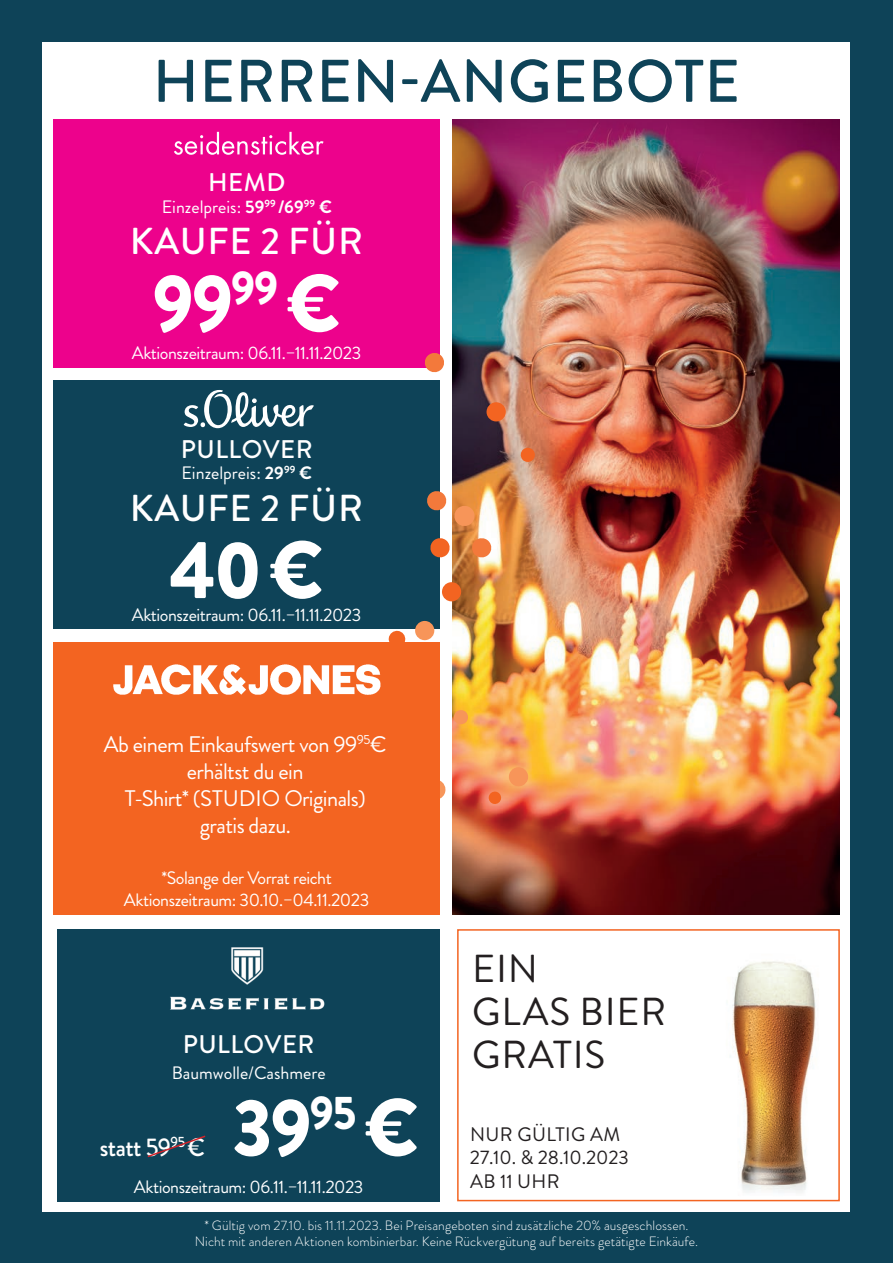
<style>
.page{position:relative;width:893px;height:1263px;background:#0e4358}
.page>*{position:absolute;margin:0;border:0;box-sizing:border-box;transform-origin:0 0}
.t1{font:900 81px "Brandon Grotesque";color:#fff;scale:.95 1}
.t2{font:500 60px "Brandon Grotesque";letter-spacing:.01em;color:#0e4358}
.t3{font:39px/43.2px "Brandon Grotesque";letter-spacing:.02em;color:#231f20}
.t4{font:500 37.5px "Brandon Grotesque";letter-spacing:.02em;color:#fff}
.t5{font:500 25.5px "Brandon Grotesque";letter-spacing:.02em;color:#fff}
.t6{font:500 25.5px "Brandon Grotesque";letter-spacing:.02em;color:#fff;scale:.95 1}
.t7{font:22.5px/27px "Brandon Grotesque";letter-spacing:-.025em;color:#fff;text-align:center}
.t8{font:19.5px/23.4px "Brandon Grotesque";letter-spacing:.02em;color:#231f20}
.t9{font:18px/22.5px "Brandon Grotesque";letter-spacing:-.025em;color:#fff;text-align:center}
.t10{font:18px "Brandon Grotesque";color:#fff}
.t11{font:300 13.5px/16.2px "Brandon Grotesque";letter-spacing:.005em;color:#fff;text-align:center}
.s1{font-weight:700}
</style>
<div class="page">
<div style="left:43px;top:43px;width:807px;height:1169px;background:#fff"></div>
<img style="left:453px;top:119px;width:387px;height:795px">
<div style="left:53px;top:119px;width:387px;height:249px;background:#ed028c"></div>
<div style="left:53px;top:381px;width:387px;height:248px;background:#0e4358"></div>
<img style="left:730px;top:961px;width:86px;height:231px">
<div style="left:457px;top:929px;width:383px;height:272px;border:2px solid #f36421"></div>
<div style="left:57px;top:929px;width:383px;height:272px;background:#0e4358"></div>
<svg style="left:388px;top:630px;width:18px;height:12px"></svg>
<svg style="left:440px;top:780px;width:6px;height:19px"></svg>
<div style="left:488px;top:791px;width:13px;height:13px;background:#f36421;border-radius:6px"></div>
<svg style="left:520px;top:447px;width:16px;height:16px"></svg>
<svg style="left:453px;top:709px;width:16px;height:16px"></svg>
<svg style="left:471px;top:537px;width:21px;height:21px"></svg>
<svg style="left:425px;top:353px;width:19px;height:20px"></svg>
<svg style="left:453px;top:505px;width:23px;height:22px"></svg>
<svg style="left:427px;top:491px;width:20px;height:20px"></svg>
<svg style="left:430px;top:538px;width:20px;height:20px"></svg>
<svg style="left:508px;top:767px;width:21px;height:20px"></svg>
<svg style="left:442px;top:582px;width:20px;height:20px"></svg>
<svg style="left:486px;top:402px;width:20px;height:20px"></svg>
<svg style="left:415px;top:620px;width:20px;height:21px"></svg>
<svg style="left:174px;top:132px;width:150px;height:23px"></svg>
<svg style="left:184px;top:390px;width:130px;height:38px"></svg>
<div style="left:53px;top:642px;width:387px;height:272px;background:#f36421"></div>
<img style="left:113px;top:664px;width:268px;height:31px">
<img style="left:170px;top:947px;width:155px;height:63px">
<svg style="left:147px;top:1135px;width:59px;height:23px"></svg>
<h2 class="t2" style="left:153px;top:40px;width:589px">HERREN-ANGEBOTE</h2>
<h3 class="t5" style="left:208px;top:165px;width:79px">HEMD</h3>
<h3 class="t10" style="left:162px;top:194px;width:172px">Einzelpreis: <span class="s1">59</span><sup>99</sup> <span class="s1">/69</span><sup>99</sup> <span class="s1">€</span></h3>
<h3 class="t4" style="left:130px;top:216px;width:235px">KAUFE 2 FÜR</h3>
<h1 class="t1" style="left:152px;top:246px;width:200px">99<sup>99</sup> €</h1>
<h3 class="t9" style="left:132px;top:342px;width:231px">Aktionszeitraum: 06.11.–11.11.2023</h3>
<h3 class="t5" style="left:181px;top:431px;width:133px">PULLOVER</h3>
<h3 class="t10" style="left:181px;top:461px;width:132px">Einzelpreis: <span class="s1">29</span><sup>99</sup> <span class="s1">€</span></h3>
<h3 class="t4" style="left:130px;top:482px;width:235px">KAUFE 2 FÜR</h3>
<h1 class="t1" style="left:170px;top:513px;width:164px">40€</h1>
<h3 class="t9" style="left:132px;top:604px;width:231px">Aktionszeitraum: 06.11.–11.11.2023</h3>
<h3 class="t7" style="left:104px;top:731px;width:284px">Ab einem Einkaufswert von 99<sup>95</sup>€ erhältst du ein<br>T-Shirt* (STUDIO Originals) gratis dazu.</h3>
<h3 class="t9" style="left:124px;top:867px;width:247px">*Solange der Vorrat reicht<br>Aktionszeitraum: 30.10.–04.11.2023</h3>
<h3 class="t5" style="left:183px;top:1027px;width:133px">PULLOVER</h3>
<h3 class="t10" style="left:172px;top:1060px;width:155px">Baumwolle/Cashmere</h3>
<h3 class="t6" style="left:100px;top:1129px;width:112px">statt 59<sup>95</sup> €</h3>
<h1 class="t1" style="left:232px;top:1070px;width:198px">39<sup>95</sup> €</h1>
<h3 class="t9" style="left:134px;top:1175px;width:231px">Aktionszeitraum: 06.11.–11.11.2023</h3>
<h3 class="t3" style="left:472px;top:947px;width:195px">EIN<br>GLAS BIER<br>GRATIS</h3>
<h3 class="t8" style="left:470px;top:1122px;width:161px">NUR GÜLTIG AM<br>27.10. &amp; 28.10.2023<br>AB 11 UHR</h3>
<p class="t11" style="left:195px;top:1217px;width:505px">* Gültig vom 27.10. bis 11.11.2023. Bei Preisangeboten sind zusätzliche 20% ausgeschlossen.<br>Nicht mit anderen Aktionen kombinierbar. Keine Rückvergütung auf bereits getätigte Einkäufe.</p>
</div>
